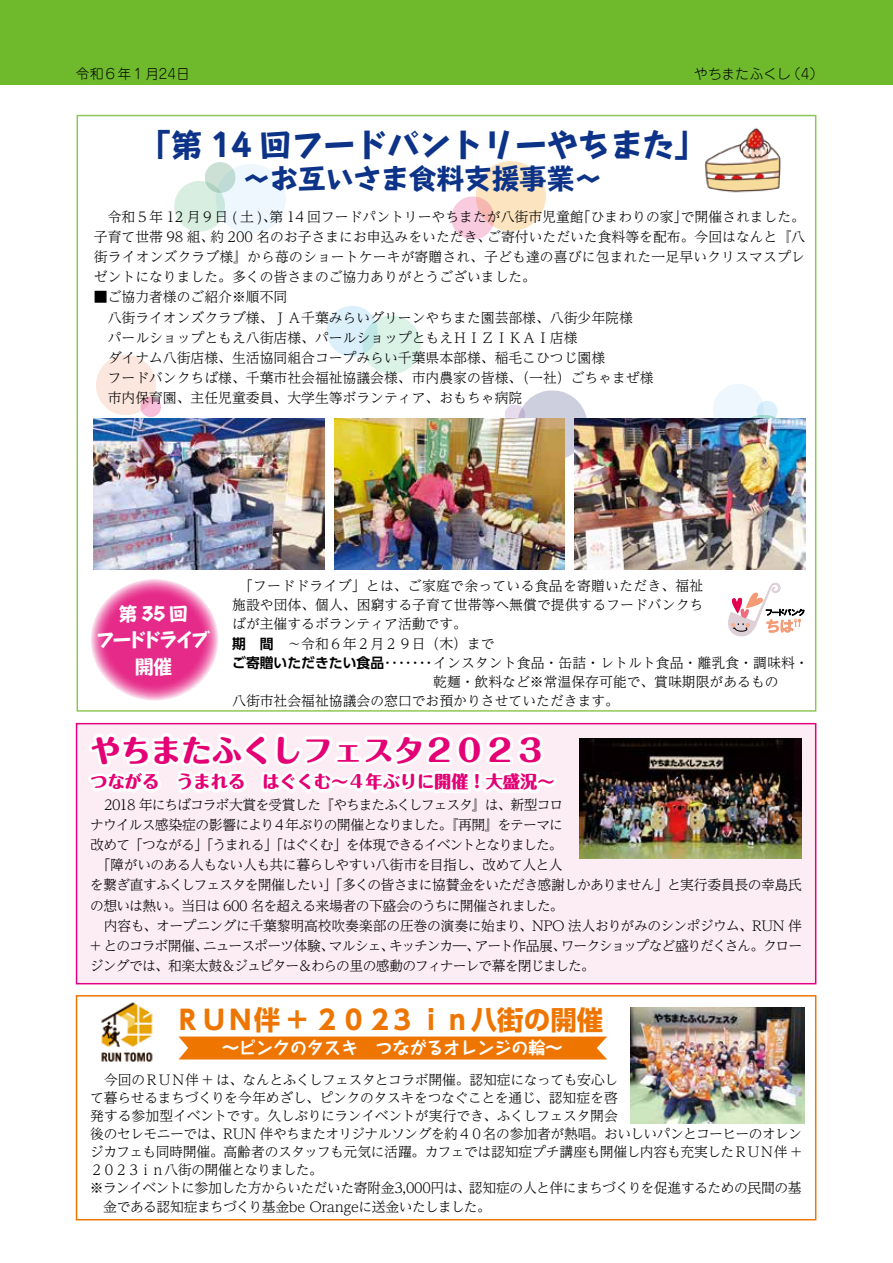
<style>
.page{position:relative;width:893px;height:1263px;background:#fff}
.page>*{position:absolute;margin:0;border:0;box-sizing:border-box;transform-origin:0 0}
.t1{font:700 31.95px "Take Std";color:#0c3388}
.t2{font:800 30.3px "Maru Fo Pro";color:#e40075}
.t3{font:700 27.6px "Take Std";color:#0c3388}
.t4{font:700 26.55px "UD Shin Go Pr 6 N";color:#ee7500}
.t5{font:700 19.2px/26.5px "Take Std";letter-spacing:-.135em;color:#fff;text-align:center}
.t6{font:800 17.25px "Maru Fo Pro";color:#e40075}
.t7{font:700 16.95px "Taka Hand Std";color:#fff}
.t8{font:300 13.8px/20.2px "UD Reimin Pr 6 N";letter-spacing:-.015em;color:#000}
.t9{font:300 13.8px "UD Reimin Pr 6 N";letter-spacing:-.035em;color:#000}
.t10{font:300 13.8px/20.2px "UD Reimin Pr 6 N";letter-spacing:.01em;color:#000}
.t11{font:300 13.8px/20.2px "UD Reimin Pr 6 N";letter-spacing:-.065em;color:#000}
.t12{font:300 13.8px "UD Reimin Pr 6 N";letter-spacing:-.055em;color:#000}
.t13{font:300 13.8px "UD Reimin Pr 6 N";letter-spacing:-.04em;color:#000}
.t14{font:300 13.8px "UD Reimin Pr 6 N";letter-spacing:-.075em;color:#000}
.t15{font:300 13.8px "UD Reimin Pr 6 N";letter-spacing:-.07em;color:#000}
.t16{font:300 13.8px "UD Reimin Pr 6 N";letter-spacing:.005em;color:#000}
.t17{font:300 13.8px "UD Reimin Pr 6 N";letter-spacing:.02em;color:#000}
.t18{font:300 13.8px "Jun 101 Pro";color:#000}
.t19{font:300 13.8px "UD Reimin Pr 6 N";letter-spacing:-.085em;color:#000}
.s1{font-family:"UD Shin Go Pr 6 N De";font-weight:700}
</style>
<div class="page">
<div style="left:0;top:0;width:893px;height:85px;background:#6fba2c"></div>
<div style="left:326px;top:305px;width:52px;height:52px;background:#dbf0fb;border-radius:50%"></div>
<svg style="left:174px;top:162px;width:112px;height:72px"></svg>
<svg style="left:504px;top:390px;width:84px;height:68px"></svg>
<svg style="left:96px;top:355px;width:65px;height:62px"></svg>
<svg style="left:712px;top:384px;width:82px;height:35px"></svg>
<svg style="left:451px;top:161px;width:95px;height:79px"></svg>
<svg style="left:362px;top:315px;width:59px;height:59px"></svg>
<div style="left:76px;top:723px;width:740px;height:261px;background:#fcedf4;border:1px solid #e4007f"></div>
<div style="left:76px;top:995px;width:740px;height:225px;border:1px solid #ee7500"></div>
<div style="left:179px;top:1036px;width:428px;height:23px;background:#ee7500"></div>
<svg style="left:91px;top:579px;width:128px;height:122px;background:#ea4f9d"></svg>
<img style="left:688px;top:114px;width:106px;height:79px">
<img style="left:94px;top:419px;width:231px;height:151px">
<img style="left:574px;top:419px;width:231px;height:151px">
<img style="left:334px;top:419px;width:231px;height:151px">
<svg style="left:728px;top:582px;width:76px;height:55px"></svg>
<img style="left:579px;top:739px;width:223px;height:119px">
<img style="left:631px;top:1007px;width:174px;height:116px">
<img style="left:101px;top:1002px;width:52px;height:60px">
<p class="t18" style="left:76px;top:63px;width:116px">令和６年１月24日</p>
<p class="t18" style="left:694px;top:63px;width:124px">やちまたふくし 4) (</p>
<h1 class="t1" style="left:139px;top:119px;width:569px">「第 14 回フードパントリーやちまた「</h1>
<h3 class="t3" style="left:243px;top:156px;width:361px">～お互いさま食料支援事業~</h3>
<p class="t8" style="left:108px;top:206px;width:170px">令和５年 12 月９日 ( 土 )、</p>
<p class="t8" style="left:577px;top:206px;width:112px">「ひまわりの家」</p>
<p class="t8" style="left:270px;top:206px;width:315px">第 14 回フードパントリーやちまたが八街市児童館</p>
<p class="t8" style="left:681px;top:206px;width:126px">で開催されました。</p>
<p class="t8" style="left:487px;top:226px;width:319px">ご寄付いただいた食料等を配布。今回はなんと『八</p>
<p class="t8" style="left:210px;top:226px;width:282px">約 200 名のお子さまにお申込みをいただき、</p>
<p class="t10" style="left:94px;top:226px;width:712px">子育て世帯 98 組、<br>街ライオンズクラブ様』から苺のショートケーキが寄贈され、子ども達の喜びに包まれた一足早いクリスマスプレゼントになりました。多くの皆さまのご協力ありがとうございました。</p>
<p class="t8" style="left:94px;top:287px;width:561px">■ご協力者様のご紹介※順不同<br>　八街ライオンズクラブ様、ＪＡ千葉みらいグリーンやちまた園芸部様、八街少年院様<br>　パールショップともえ八街店様、パールショップともえＨＩＺＩＫＡＩ店様<br>　ダイナム八街店様、生活協同組合コープみらい千葉県本部様、稲毛こひつじ園様<br>　フードバンクちば様、千葉市社会福祉協議会様、市内農家の皆様、（一社）ごちゃまぜ様　市内保育園、主任児童委員、大学生等ボランティア、おもちゃ病院</p>
<h3 class="t5" style="left:96px;top:598px;width:116px">第35 回<br>フードドライブ開催</h3>
<p class="t17" style="left:239px;top:575px;width:466px">「フードドライブ」とは、ご家庭で余っている食品を寄贈いただき、福祉</p>
<p class="t16" style="left:232px;top:594px;width:473px">施設や団体、個人、困窮する子育て世帯等へ無償で提供するフードバンクち</p>
<p class="t8" style="left:232px;top:614px;width:236px">ばが主催するボランティア活動です。</p>
<p class="t8" style="left:232px;top:633px;width:264px"><span class="s1">期　間　</span>～令和６年２月２９日（木）まで</p>
<p class="t10" style="left:232px;top:652px;width:578px"><span class="s1">ご寄贈いただきたい食品</span>･･･････インスタント食品・缶詰・レトルト食品・離乳食・調味料・</p>
<p class="t8" style="left:433px;top:671px;width:347px">乾麺・飲料など※常温保存可能で、賞味期限があるもの</p>
<p class="t8" style="left:232px;top:690px;width:388px">八街市社会福祉協議会の窓口でお預かりさせていただきます。</p>
<h2 class="t2" style="left:91px;top:726px;width:456px">やちまたふくしフェスタ２０２３</h2>
<p class="t6" style="left:91px;top:768px;width:466px">つながる　うまれる　はぐくむ～４年ぶりに開催！大盛況~</p>
<p class="t15" style="left:104px;top:793px;width:461px">2018 年にちばコラボ大賞を受賞した『やちまたふくしフェスタ』は、新型コロ</p>
<p class="t11" style="left:90px;top:814px;width:474px">ナウイルス感染症の影響により４年ぶりの開催となりました。『再開』をテーマに</p>
<p class="t14" style="left:90px;top:833px;width:474px">改めて「つながる」「うまれる」「はぐくむ」を体現できるイベントとなりました。</p>
<p class="t9" style="left:97px;top:854px;width:467px">「障がいのある人もない人も共に暮らしやすい八街市を目指し、改めて人と人</p>
<p class="t12" style="left:90px;top:874px;width:713px">を繋ぎ直すふくしフェスタを開催したい」「多くの皆さまに協賛金をいただき感謝しかありません」と実行委員長の幸島氏</p>
<p class="t12" style="left:90px;top:894px;width:475px">の想いは熱い。当日は 600 名を超える来場者の下盛会のうちに開催されました。</p>
<p class="t8" style="left:104px;top:915px;width:699px">内容も、オープニングに千葉黎明高校吹奏楽部の圧巻の演奏に始まり、NPO 法人おりがみのシンポジウム、RUN 伴</p>
<p class="t19" style="left:561px;top:934px;width:243px">ワークショップなど盛りだくさん。クロー</p>
<p class="t11" style="left:203px;top:935px;width:133px">ニュースポーツ体験、</p>
<p class="t11" style="left:90px;top:935px;width:506px">+ とのコラボ開催、<br>ジングでは、和楽太鼓＆ジュピター＆わらの里の感動のフィナーレで幕を閉じました。</p>
<p class="t8" style="left:475px;top:935px;width:93px">アート作品展、</p>
<p class="t8" style="left:389px;top:935px;width:93px">キッチンカ―、</p>
<p class="t8" style="left:329px;top:935px;width:67px">マルシェ、</p>
<h3 class="t4" style="left:174px;top:998px;width:431px">ＲＵＮ伴 + ２０２3 ｉｎ八街の開催</h3>
<p class="t7" style="left:222px;top:1036px;width:342px">～ピンクのタスキ　つながるオレンジの輪~</p>
<p class="t9" style="left:104px;top:1068px;width:515px">今回のＲＵＮ伴 + は、なんとふくしフェスタとコラボ開催。認知症になっても安心し</p>
<p class="t8" style="left:90px;top:1087px;width:529px">て暮らせるまちづくりを今年めざし、ピンクのタスキをつなぐことを通じ、認知症を啓</p>
<p class="t8" style="left:90px;top:1105px;width:529px">発する参加型イベントです。久しぶりにランイベントが実行でき、ふくしフェスタ開会</p>
<p class="t13" style="left:90px;top:1123px;width:713px">後のセレモニーでは、RUN 伴やちまたオリジナルソングを約４０名の参加者が熱唱。おいしいパンとコーヒーのオレン</p>
<p class="t8" style="left:90px;top:1141px;width:713px">ジカフェも同時開催。高齢者のスタッフも元気に活躍。カフェでは認知症プチ講座も開催し内容も充実したＲＵＮ伴 +</p>
<p class="t11" style="left:90px;top:1159px;width:235px">２０２３ｉｎ八街の開催となりました。</p>
<p class="t9" style="left:90px;top:1177px;width:713px">※ランイベントに参加した方からいただいた寄附金3,000円は、認知症の人と伴にまちづくりを促進するための民間の基</p>
<p class="t9" style="left:103px;top:1195px;width:389px">金である認知症まちづくり基金be Orangeに送金いたしました。</p>
</div>
